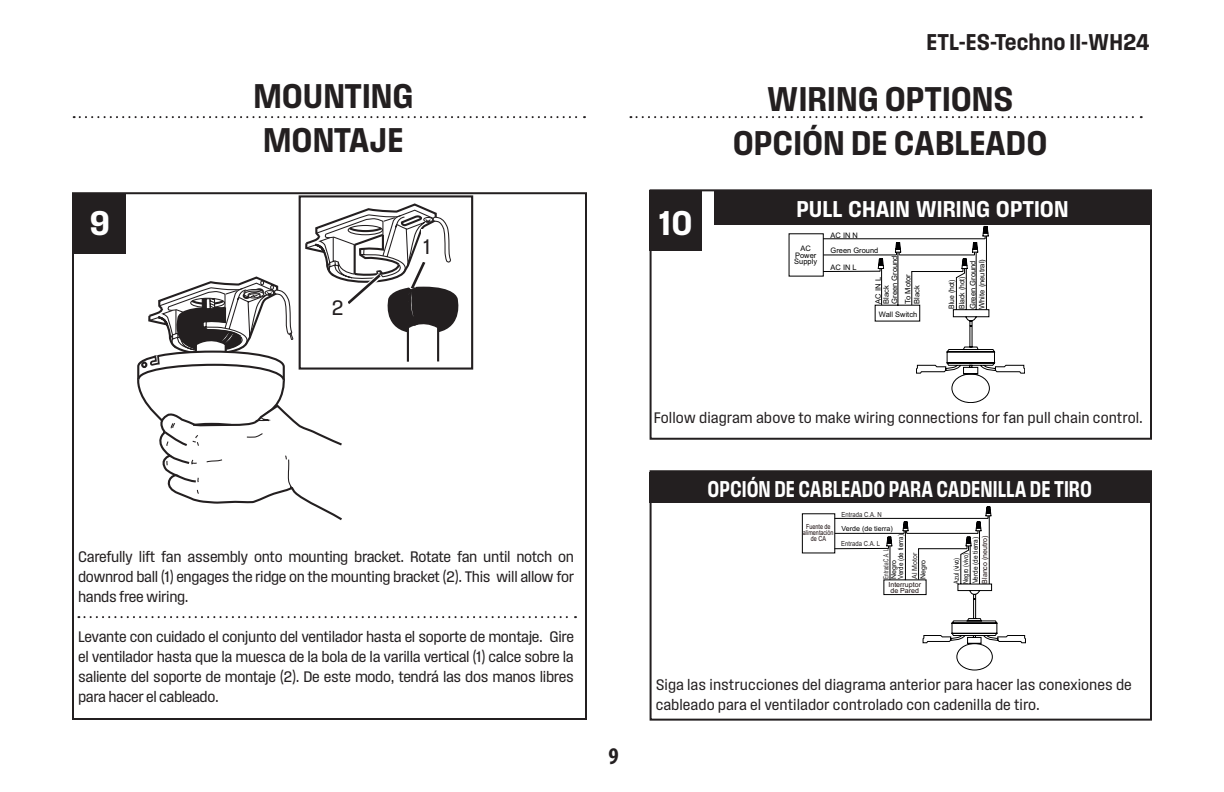
<style>
.page{position:relative;width:1224px;height:792px;background:#fff}
.page>*{position:absolute;margin:0;border:0;box-sizing:border-box;transform-origin:0 0}
.t1{font:36px/44px "Field Gothic No.54";color:#231f20}
.t2{font:36px "Field Gothic No.54";color:#fff}
.t3{font:24px "Field Gothic No.54";color:#fff;scale:.85 1}
.t4{font:24px "Field Gothic No.54";color:#fff}
.t5{font:24px "Field Gothic No.54";color:#231f20}
.t6{font:700 condensed 24px "Myriad Pro";color:#231f20}
.t7{font:22px "Field Gothic No.52";color:#231f20}
.t8{font:16px/20px "Field Gothic No.52";color:#231f20;text-align:justify}
.t9{font:7.6px/6.4px "Arial";color:#000001;text-align:center}
.t10{font:7.4px/13.4px "Arial";color:#000001}
.t11{font:7.4px "Arial";color:#000001;scale:.91 1}
.t12{font:7px/9.4px "Arial";color:#000001;scale:.78 1}
.t13{font:7px/6px "Arial";color:#190c0d}
.t14{font:7px "Arial";color:#000001}
.t15{font:7px "Arial";color:#231f20;scale:.85 1}
.t16{font:7px/6px "Arial";color:#190c0d;text-align:center;scale:.78 1}
.t17{font:7px "Arial";color:#000001;scale:.87 1}
.t18{font:7px "Arial";color:#231f20;scale:.64 1}
.t19{font:7px "Arial";color:#231f20}
</style>
<div class="page">
<svg style="left:137px;top:195px;width:326px;height:325px"></svg>
<div style="left:72px;top:192px;width:515px;height:528px;border:2px solid #231f20"></div>
<svg style="left:74px;top:116px;width:511px;height:2px"></svg>
<div style="left:74px;top:193px;width:52px;height:60px;background:#231f20"></div>
<svg style="left:78px;top:616px;width:498px;height:2px"></svg>
<div style="left:329px;top:290px;width:19px;height:33px;background:#fff"></div>
<div style="left:421px;top:229px;width:19px;height:33px;background:#fff"></div>
<svg style="left:630px;top:116px;width:512px;height:2px"></svg>
<div style="left:650px;top:191px;width:52px;height:60px;background:#231f20"></div>
<svg style="left:823px;top:226px;width:202px;height:177px"></svg>
<div style="left:650px;top:189px;width:502px;height:251px;border:2px solid #231f20"></div>
<div style="left:715px;top:191px;width:435px;height:33px;background:#231f20"></div>
<div style="left:802px;top:514px;width:33px;height:39px;border:1px solid #000001"></div>
<svg style="left:834px;top:507px;width:192px;height:163px"></svg>
<div style="left:650px;top:470px;width:502px;height:251px;border:2px solid #231f20"></div>
<div style="left:650px;top:472px;width:500px;height:31px;background:#231f20"></div>
<h1 class="t2" style="left:89px;top:203px;width:22px">9</h1>
<h1 class="t1" style="left:253px;top:74px;width:162px">MOUNTING<br>MONTAJE</h1>
<h3 class="t7" style="left:331px;top:296px;width:14px">2</h3>
<h3 class="t7" style="left:423px;top:235px;width:9px">1</h3>
<h1 class="t2" style="left:659px;top:203px;width:35px">10</h1>
<h2 class="t5" style="left:927px;top:29px;width:225px">ETL-ES-Techno II-WH24</h2>
<h1 class="t1" style="left:733px;top:77px;width:316px;text-align:center">WIRING OPTIONS<br>OPCIÓN DE CABLEADO</h1>
<h2 class="t4" style="left:796px;top:196px;width:274px">PULL CHAIN WIRING OPTION</h2>
<p class="t9" style="left:794px;top:245px;width:24px">AC<br>Power<br>Supply</p>
<p class="t9" style="left:831px;top:232px;width:29px">AC IN N</p>
<p class="t9" style="left:831px;top:247px;width:49px">Green Ground</p>
<p class="t9" style="left:831px;top:264px;width:28px">AC IN L</p>
<p class="t10" style="left:888px;top:304px;width:50px;rotate:-90deg">Green Ground<br>To Motor</p>
<p class="t10" style="left:871px;top:304px;width:28px;rotate:-90deg">AC IN L</p>
<p class="t10" style="left:880px;top:304px;width:20px;rotate:-90deg">Black</p>
<p class="t10" style="left:910px;top:304px;width:20px;rotate:-90deg">Black</p>
<p class="t9" style="left:879px;top:311px;width:40px">Wall Switch</p>
<p class="t10" style="left:968px;top:309px;width:51px;line-height:9.2px;rotate:-90deg">Green Ground<br>White (neutral)</p>
<p class="t11" style="left:957px;top:309px;width:37px;rotate:-90deg">Black (hot)</p>
<p class="t11" style="left:947px;top:309px;width:34px;rotate:-90deg">Blue (hot)</p>
<p class="t8" style="left:78px;top:547px;width:497px">Carefully lift fan assembly onto mounting bracket. Rotate fan until notch on downrod ball (1) engages the ridge on the mounting bracket (2). This will allow for hands free wiring.</p>
<p class="t8" style="left:78px;top:627px;width:497px">Levante con cuidado el conjunto del ventilador hasta el soporte de montaje. Gire el ventilador hasta que la muesca de la bola de la varilla vertical (1) calce sobre la saliente del soporte de montaje (2). De este modo, tendrá las dos manos libres para hacer el cableado.</p>
<h2 class="t6" style="left:609px;top:741px;width:12px">9</h2>
<p class="t8" style="left:654px;top:407px;width:491px">Follow diagram above to make wiring connections for fan pull chain control.</p>
<h2 class="t3" style="left:708px;top:476px;width:454px">OPCIÓN DE CABLEADO PARA CADENILLA DE TIRO</h2>
<p class="t16" style="left:803px;top:523px;width:41px">Fuente de alimentación de CA</p>
<p class="t15" style="left:842px;top:510px;width:49px">Entrada C.A. N</p>
<p class="t14" style="left:842px;top:524px;width:53px">Verde (de tierra)</p>
<p class="t17" style="left:896px;top:579px;width:53px;rotate:-90deg">Verde (de tierra)</p>
<p class="t15" style="left:841px;top:539px;width:47px">Entrada C.A. L</p>
<p class="t18" style="left:881px;top:579px;width:48px;rotate:-90deg">Entrada C.A. L</p>
<p class="t19" style="left:910px;top:579px;width:28px;rotate:-90deg">Al Motor</p>
<p class="t14" style="left:889px;top:579px;width:21px;rotate:-90deg">Negro</p>
<p class="t14" style="left:918px;top:579px;width:21px;rotate:-90deg">Negro</p>
<p class="t13" style="left:888px;top:581px;width:34px">Interruptor de Pared</p>
<p class="t12" style="left:952px;top:584px;width:61px;rotate:-90deg">Azul (vivo)<br>Negro (vivo)<br>Verde (de tierra)</p>
<p class="t13" style="left:982px;top:584px;width:49px;rotate:-90deg">Blanco (neutro)</p>
<p class="t8" style="left:656px;top:674px;width:478px">Siga las instrucciones del diagrama anterior para hacer las conexiones de cableado para el ventilador controlado con cadenilla de tiro.</p>
</div>
